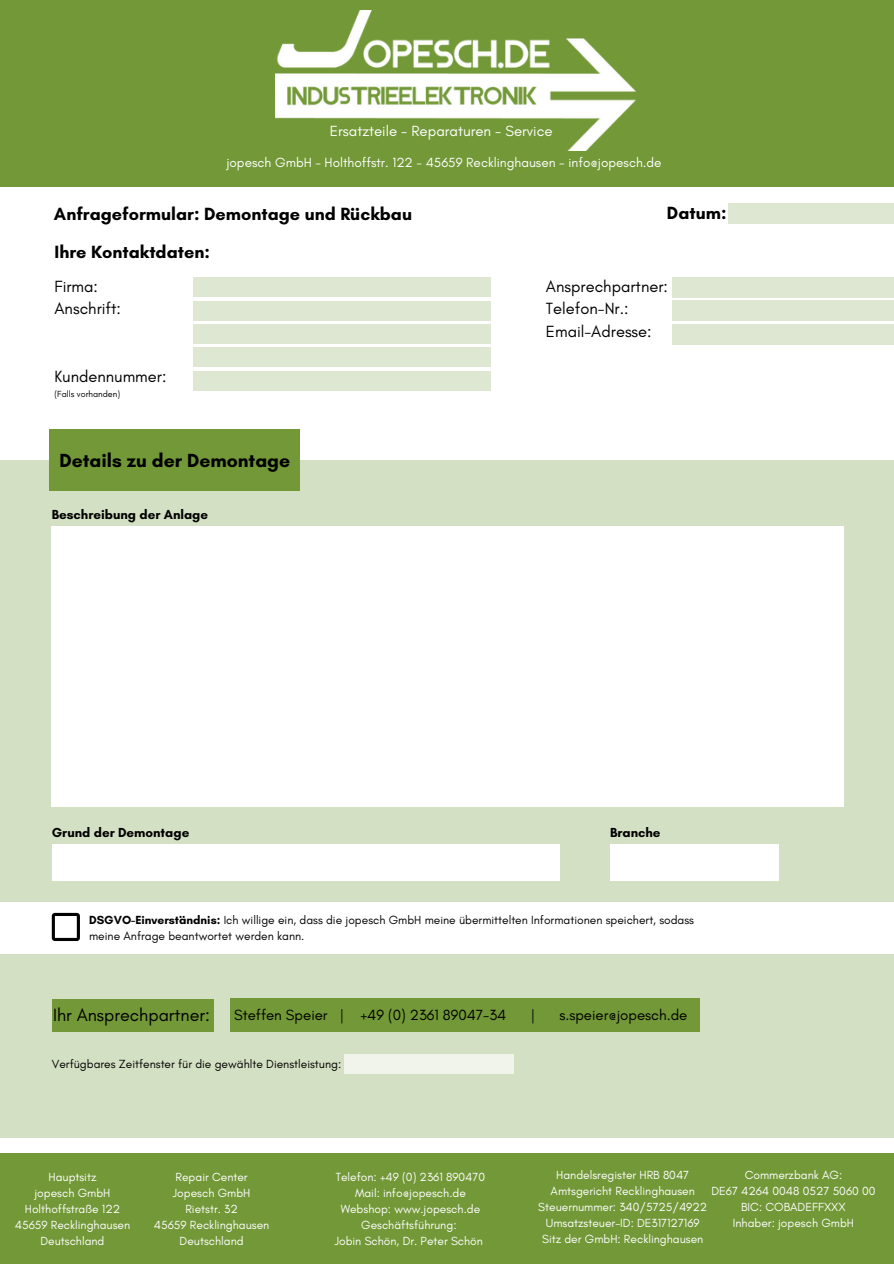
<style>
.page{position:relative;width:894px;height:1264px;background:#fff}
.page>*{position:absolute;margin:0;border:0;box-sizing:border-box;transform-origin:0 0}
.t1{font:700 19.35px "Glacial Indifference";color:#000}
.t2{font:700 18px "Glacial Indifference";color:#000}
.t3{font:18px "Glacial Indifference";color:#000}
.t4{font:16.5px/22.5px "Glacial Indifference";color:#000}
.t5{font:15px "Glacial Indifference";color:#000}
.t6{font:15px "Glacial Indifference";color:#fff}
.t7{font:13.5px "Glacial Indifference";color:#fff}
.t8{font:700 13.35px "Glacial Indifference";color:#000}
.t9{font:12px/16px "Glacial Indifference";color:#fff;text-align:center}
.t10{font:12px/16px "Glacial Indifference";color:#000}
.t11{font:9px "Glacial Indifference";color:#000}
.s1{font-weight:700}
</style>
<div class="page">
<div style="left:0;top:0;width:893px;height:186px;background:#729837"></div>
<div style="left:0;top:460px;width:893px;height:441px;background:#d4e0c3"></div>
<div style="left:50px;top:429px;width:249px;height:61px;background:#729837"></div>
<div style="left:52px;top:526px;width:791px;height:280px;background:#fff"></div>
<div style="left:728px;top:204px;width:165px;height:20px;background:#dee7d1"></div>
<div style="left:52px;top:844px;width:507px;height:36px;background:#fff"></div>
<div style="left:610px;top:844px;width:168px;height:36px;background:#fff"></div>
<svg style="left:52px;top:912px;width:28px;height:29px"></svg>
<div style="left:0;top:1153px;width:893px;height:110px;background:#729837"></div>
<div style="left:0;top:953px;width:893px;height:184px;background:#d4e0c3"></div>
<div style="left:52px;top:998px;width:162px;height:33px;background:#729837"></div>
<div style="left:230px;top:998px;width:469px;height:33px;background:#729837"></div>
<img style="left:275px;top:10px;width:360px;height:141px">
<div style="left:344px;top:1054px;width:169px;height:19px;background:#f0f4ea"></div>
<div style="left:672px;top:277px;width:221px;height:20px;background:#dee7d1"></div>
<div style="left:193px;top:348px;width:297px;height:19px;background:#dee7d1"></div>
<div style="left:193px;top:278px;width:297px;height:19px;background:#dee7d1"></div>
<div style="left:193px;top:301px;width:297px;height:19px;background:#dee7d1"></div>
<div style="left:193px;top:324px;width:297px;height:19px;background:#dee7d1"></div>
<div style="left:193px;top:371px;width:297px;height:19px;background:#dee7d1"></div>
<div style="left:672px;top:300px;width:221px;height:21px;background:#dee7d1"></div>
<div style="left:672px;top:324px;width:221px;height:20px;background:#dee7d1"></div>
<h5 class="t6" style="left:330px;top:122px;width:224px">Ersatzteile - Reparaturen - Service</h5>
<h3 class="t7" style="left:226px;top:154px;width:436px">jopesch GmbH - Holthoffstr. 122 - 45659 Recklinghausen - info@jopesch.de</h3>
<h1 class="t2" style="left:54px;top:203px;width:359px">Anfrageformular: Demontage und Rückbau</h1>
<h1 class="t2" style="left:54px;top:241px;width:157px">Ihre Kontaktdaten:</h1>
<p class="t4" style="left:54px;top:275px;width:68px">Firma:<br>Anschrift:</p>
<p class="t4" style="left:54px;top:365px;width:113px">Kundennummer:</p>
<p class="t11" style="left:54px;top:388px;width:67px">(Falls vorhanden)</p>
<h1 class="t1" style="left:59px;top:448px;width:232px">Details zu der Demontage</h1>
<h3 class="t8" style="left:52px;top:506px;width:158px">Beschreibung der Anlage</h3>
<h1 class="t8" style="left:52px;top:823px;width:139px">Grund der Demontage</h1>
<p class="t2" style="left:666px;top:202px;width:61px">Datum:</p>
<p class="t4" style="left:546px;top:274px;width:123px">Ansprechpartner:<br>Telefon-Nr.:<br>Email-Adresse:</p>
<p class="t8" style="left:610px;top:823px;width:52px">Branche</p>
<p class="t10" style="left:89px;top:911px;width:606px"><span class="s1">DSGVO-Einverständnis:</span> Ich willige ein, dass die jopesch GmbH meine übermittelten Informationen speichert, sodass meine Anfrage beantwortet werden kann.</p>
<p class="t3" style="left:53px;top:1003px;width:158px">Ihr Ansprechpartner:</p>
<h3 class="t5" style="left:234px;top:1005px;width:273px">Steffen Speier | +49 (0) 2361 89047-34</h3>
<h3 class="t5" style="left:530px;top:1005px;width:6px">|</h3>
<h3 class="t5" style="left:559px;top:1005px;width:129px">s.speier@jopesch.de</h3>
<p class="t10" style="left:52px;top:1055px;width:291px">Verfügbares Zeitfenster für die gewählte Dienstleistung:</p>
<p class="t9" style="left:15px;top:1169px;width:117px">Hauptsitz<br>jopesch GmbH<br>Holthoffstraße 122<br>45659 Recklinghausen<br>Deutschland</p>
<p class="t9" style="left:334px;top:1169px;width:152px">Telefon: +49 (0) 2361 890470<br>Mail: info@jopesch.de<br>Webshop: www.jopesch.de<br>Geschäftsführung:<br>Jobin Schön, Dr. Peter Schön</p>
<p class="t9" style="left:538px;top:1166px;width:170px">Handelsregister HRB 8047<br>Amtsgericht Recklinghausen<br>Steuernummer: 340/5725/4922<br>Umsatzsteuer-ID: DE317127169<br>Sitz der GmbH: Recklinghausen</p>
<p class="t9" style="left:711px;top:1166px;width:165px">Commerzbank AG:<br>DE67 4264 0048 0527 5060 00<br>BIC: COBADEFFXXX<br>Inhaber: jopesch GmbH</p>
<p class="t9" style="left:154px;top:1169px;width:117px">Repair Center<br>Jopesch GmbH<br>Rietstr. 32<br>45659 Recklinghausen<br>Deutschland</p>
</div>
